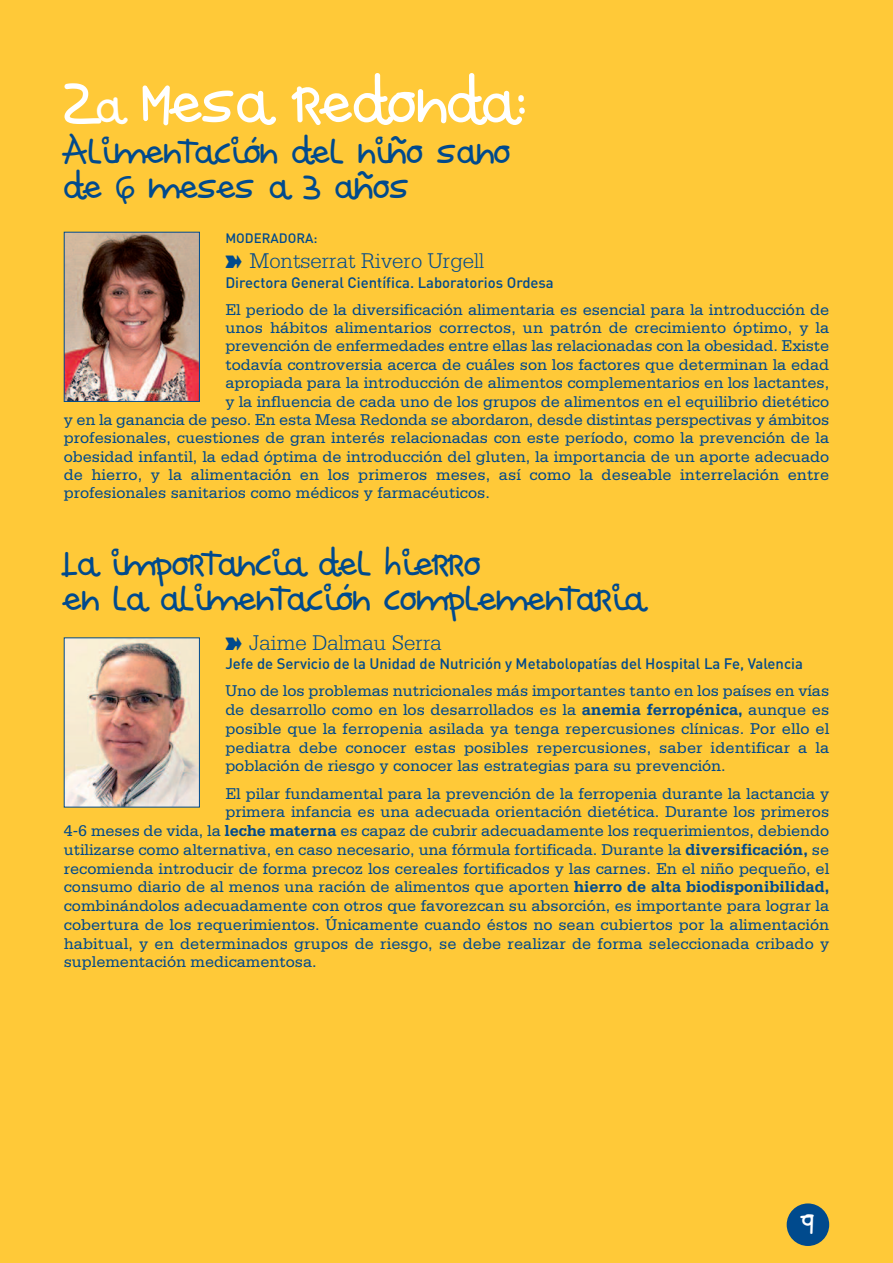
<style>
.page{position:relative;width:893px;height:1263px;background:#ffc938}
.page>*{position:absolute;margin:0;border:0;box-sizing:border-box;transform-origin:0 0}
.t1{font:57px "Anna Beta";color:#fff}
.t2{font:33px/34.5px "Anna Beta";color:#004a8d}
.t3{font:27px "Anna Beta";color:#fff}
.t4{font:300 22.5px "Serifa";color:#004a8d}
.t5{font:16.5px/18.8px "Serifa";color:#004a8d;text-align:justify}
.t6{font:500 15px "DIN";color:#004a8d}
.t7{font:500 13.5px "DIN";color:#004a8d}
.s1{font-size:45px}
.s2{font-weight:700}
</style>
<div class="page">
<img style="left:66px;top:234px;width:132px;height:166px">
<div style="left:64px;top:232px;width:136px;height:170px;border:1px solid #004a8d"></div>
<img style="left:66px;top:639px;width:132px;height:166px">
<div style="left:787px;top:1203px;width:42px;height:43px;background:#004a8d;border-radius:50%"></div>
<h1 class="t1" style="left:64px;top:57px;width:463px">2<span class="s1">a</span> Mesa redonda:</h1>
<h2 class="t2" style="left:64px;top:135px;width:449px">Alimentación del niño sano de 6 meses a 3 años</h2>
<p class="t7" style="left:225px;top:230px;width:94px">MODERADORA:</p>
<h3 class="t4" style="left:225px;top:253px;width:260px">• Montserrat Rivero Urgell</h3>
<p class="t6" style="left:225px;top:274px;width:330px">Directora General Científica. Laboratorios Ordesa</p>
<p class="t5" style="left:225px;top:301px;width:605px">El periodo de la diversificación alimentaria es esencial para la introducción de</p>
<p class="t5" style="left:225px;top:320px;width:605px">unos hábitos alimentarios correctos, un patrón de crecimiento óptimo, y la</p>
<p class="t5" style="left:225px;top:338px;width:605px">prevención de enfermedades entre ellas las relacionadas con la obesidad. Existe</p>
<p class="t5" style="left:225px;top:356px;width:605px">todavía controversia acerca de cuáles son los factores que determinan la edad</p>
<p class="t5" style="left:225px;top:375px;width:605px">apropiada para la introducción de alimentos complementarios en los lactantes,</p>
<p class="t5" style="left:225px;top:393px;width:605px">y la influencia de cada uno de los grupos de alimentos en el equilibrio dietético</p>
<p class="t5" style="left:64px;top:411px;width:767px">y en la ganancia de peso. En esta Mesa Redonda se abordaron, desde distintas perspectivas y ámbitos</p>
<p class="t5" style="left:64px;top:430px;width:767px">profesionales, cuestiones de gran interés relacionadas con este período, como la prevención de la</p>
<p class="t5" style="left:64px;top:448px;width:767px">obesidad infantil, la edad óptima de introducción del gluten, la importancia de un aporte adecuado</p>
<p class="t5" style="left:64px;top:467px;width:767px">de hierro, y la alimentación en los primeros meses, así como la deseable interrelación entre</p>
<p class="t5" style="left:64px;top:485px;width:428px">profesionales sanitarios como médicos y farmacéuticos.</p>
<h2 class="t2" style="left:64px;top:547px;width:583px">La importancia del hierro<br>en la alimentación complementaria</h2>
<h3 class="t4" style="left:225px;top:635px;width:218px">• Jaime Dalmau Serra</h3>
<p class="t6" style="left:225px;top:655px;width:579px">Jefe de Servicio de la Unidad de Nutrición y Metabolopatías del Hospital La Fe, Valencia</p>
<p class="t5" style="left:225px;top:683px;width:605px">Uno de los problemas nutricionales más importantes tanto en los países en vías de desarrollo como en los desarrollados es la <span class="s2">anemia ferropénica,</span> aunque es posible que la ferropenia asilada ya tenga repercusiones clínicas. Por ello el pediatra debe conocer estas posibles repercusiones, saber identificar a la población de riesgo y conocer las estrategias para su prevención.</p>
<p class="t5" style="left:225px;top:785px;width:605px">El pilar fundamental para la prevención de la ferropenia durante la lactancia y</p>
<p class="t5" style="left:225px;top:804px;width:605px">primera infancia es una adecuada orientación dietética. Durante los primeros</p>
<p class="t5" style="left:64px;top:823px;width:767px">4-6 meses de vida, la <span class="s2">leche materna</span> es capaz de cubrir adecuadamente los requerimientos, debiendo</p>
<p class="t5" style="left:64px;top:841px;width:767px">utilizarse como alternativa, en caso necesario, una fórmula fortificada. Durante la <span class="s2">diversificación,</span> se</p>
<p class="t5" style="left:64px;top:860px;width:767px">recomienda introducir de forma precoz los cereales fortificados y las carnes. En el niño pequeño, el</p>
<p class="t5" style="left:64px;top:879px;width:767px">consumo diario de al menos una ración de alimentos que aporten <span class="s2">hierro de alta biodisponibilidad,</span></p>
<p class="t5" style="left:64px;top:898px;width:767px">combinándolos adecuadamente con otros que favorezcan su absorción, es importante para lograr la</p>
<p class="t5" style="left:64px;top:916px;width:767px">cobertura de los requerimientos. Únicamente cuando éstos no sean cubiertos por la alimentación</p>
<p class="t5" style="left:64px;top:935px;width:767px">habitual, y en determinados grupos de riesgo, se debe realizar de forma seleccionada cribado y</p>
<p class="t5" style="left:64px;top:954px;width:254px">suplementación medicamentosa.</p>
<h3 class="t3" style="left:801px;top:1202px;width:15px">9</h3>
</div>
